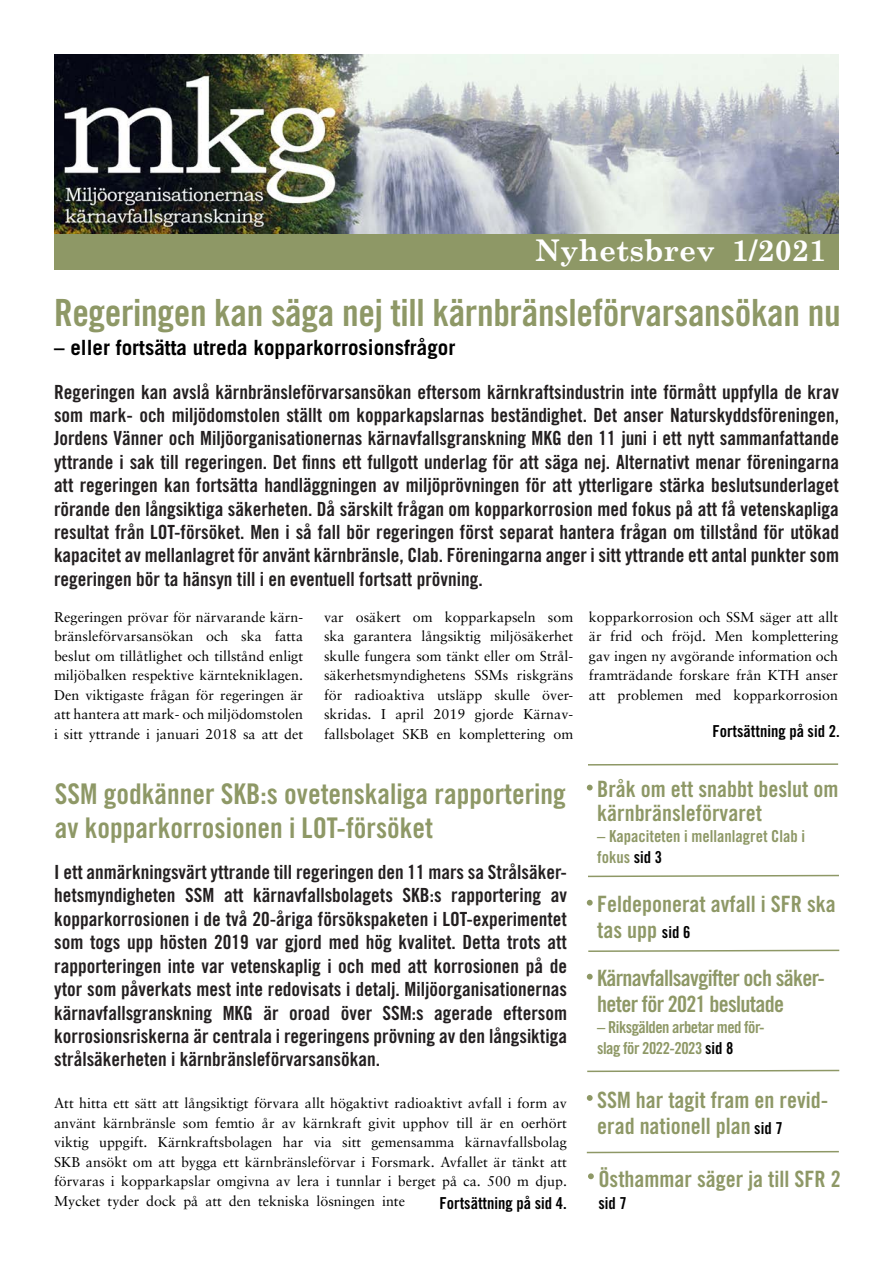
<style>
.page{position:relative;width:893px;height:1263px;background:#fff}
.page>*{position:absolute;margin:0;border:0;box-sizing:border-box;transform-origin:0 0}
.t1{font:37.5px "Trade Gothic Bold Cond Twenty";letter-spacing:-.01em;color:#8e9866}
.t2{font:700 30px "Century Schoolbook";color:#fff}
.t3{font:28.5px "Trade Gothic Bold Cond Twenty";color:#8e9866}
.t4{font:22.5px/24px "Trade Gothic Bold Cond Twenty";color:#8e9866}
.t5{font:22.5px "Trade Gothic Bold Cond Twenty";letter-spacing:-.03em;color:#8e9866}
.t6{font:700 21px "Trade Gothic";color:#000}
.t7{font:19.5px/23.4px "Trade Gothic Bold Cond Twenty";color:#231f20;text-align:justify}
.t8{font:16.5px "Trade Gothic Bold Cond Twenty";letter-spacing:-.03em;color:#8e9866}
.t9{font:16.5px "Trade Gothic Bold Cond Twenty";color:#000}
.t10{font:16.5px/21px "Trade Gothic Bold Cond Twenty";color:#8e9866}
.t11{font:14.25px/19.5px "Sabon LT Pro";color:#000;text-align:justify}
.s1{color:#000}
.s2{font-size:16.5px;color:#000}
</style>
<div class="page">
<img style="left:54px;top:54px;width:785px;height:180px">
<div style="left:54px;top:234px;width:785px;height:35px;background:#8e9866"></div>
<svg style="left:588px;top:763px;width:251px;height:3px"></svg>
<svg style="left:587px;top:785px;width:6px;height:5px"></svg>
<svg style="left:587px;top:900px;width:6px;height:6px"></svg>
<svg style="left:587px;top:974px;width:6px;height:5px"></svg>
<svg style="left:587px;top:1095px;width:6px;height:6px"></svg>
<svg style="left:588px;top:874px;width:251px;height:4px"></svg>
<svg style="left:588px;top:1173px;width:6px;height:6px"></svg>
<svg style="left:588px;top:949px;width:252px;height:3px"></svg>
<svg style="left:587px;top:1069px;width:253px;height:4px"></svg>
<svg style="left:586px;top:1150px;width:253px;height:4px"></svg>
<p class="t2" style="left:535px;top:232px;width:293px">Nyhetsbrev 1/2021</p>
<p class="t1" style="left:54px;top:290px;width:788px">Regeringen kan säga nej till kärnbränsleförvarsansökan nu</p>
<p class="t6" style="left:54px;top:335px;width:403px">– eller fortsätta utreda kopparkorrosionsfrågor</p>
<p class="t7" style="left:54px;top:380px;width:786px">Regeringen kan avslå kärnbränsleförvarsansökan eftersom kärnkraftsindustrin inte förmått uppfylla de krav som mark- och miljödomstolen ställt om kopparkapslarnas beständighet. Det anser Naturskyddsföreningen, Jordens Vänner och Miljöorganisationernas kärnavfallsgranskning MKG den 11 juni i ett nytt sammanfattande yttrande i sak till regeringen. Det finns ett fullgott underlag för att säga nej. Alternativt menar föreningarna att regeringen kan fortsätta handläggningen av miljöprövningen för att ytterligare stärka beslutsunderlaget rörande den långsiktiga säkerheten. Då särskilt frågan om kopparkorrosion med fokus på att få vetenskapliga resultat från LOT-försöket. Men i så fall bör regeringen först separat hantera frågan om tillstånd för utökad kapacitet av mellanlagret för använt kärnbränsle, Clab. Föreningarna anger i sitt yttrande ett antal punkter som regeringen bör ta hänsyn till i en eventuell fortsatt prövning.</p>
<p class="t11" style="left:54px;top:607px;width:251px">Regeringen prövar för närvarande kärn&shy;bränsleförvarsansökan och ska fatta beslut om tillåtlighet och tillstånd enligt miljöbalken respektive kärntekniklagen.<br>Den viktigaste frågan för regeringen är att hantera att mark- och miljödomstolen i sitt yttrande i januari 2018 sa att det</p>
<p class="t11" style="left:324px;top:607px;width:251px">var osäkert om kopparkapseln som ska garantera långsiktig miljösäkerhet skulle fungera som tänkt eller om Strål&shy;säkerhetsmyndighetens SSMs riskgräns för radioaktiva utsläpp skulle över&shy;skridas. I april 2019 gjorde Kärnav&shy;fallsbolaget SKB en komplettering om</p>
<p class="t11" style="left:589px;top:607px;width:251px">kopparkorrosion och SSM säger att allt är frid och fröjd. Men komplettering gav ingen ny avgörande information och framträdande forskare från KTH anser att problemen med kopparkorrosion</p>
<p class="t9" style="left:712px;top:721px;width:129px">Fortsättning på sid 2.</p>
<p class="t4" style="left:597px;top:777px;width:243px">Bråk om ett snabbt beslut om kärnbränsleförvaret</p>
<p class="t10" style="left:597px;top:825px;width:209px">– Kapaciteten i mellanlagret Clab i fokus <span class="s1">sid 3</span></p>
<p class="t4" style="left:597px;top:892px;width:240px">Feldeponerat avfall i SFR ska</p>
<p class="t4" style="left:597px;top:917px;width:95px">tas upp <span class="s2">sid 6</span></p>
<p class="t5" style="left:597px;top:964px;width:229px">Kärnavfallsavgifter och säker-</p>
<p class="t5" style="left:597px;top:990px;width:188px">heter för 2021 beslutade</p>
<p class="t8" style="left:597px;top:1017px;width:169px">– Riksgälden arbetar med för-</p>
<p class="t8" style="left:597px;top:1038px;width:138px">slag för 2022-2023 <span class="s1">sid 8</span></p>
<p class="t4" style="left:597px;top:1088px;width:233px">SSM har tagit fram en revid-</p>
<p class="t4" style="left:597px;top:1114px;width:187px">erad nationell plan <span class="s2">sid 7</span></p>
<p class="t4" style="left:598px;top:1167px;width:244px">Östhammar säger ja till SFR 2</p>
<p class="t9" style="left:598px;top:1193px;width:30px">sid 7</p>
<p class="t3" style="left:55px;top:776px;width:512px">SSM godkänner SKB:s ovetenskaliga rapportering</p>
<p class="t3" style="left:55px;top:811px;width:380px">av kopparkorrosionen i LOT-försöket</p>
<p class="t7" style="left:54px;top:860px;width:514px">I ett anmärkningsvärt yttrande till regeringen den 11 mars sa Strålsäker&shy;hetsmyndigheten SSM att kärnavfallsbolagets SKB:s rapportering av kopparkorrosionen i de två 20-åriga försökspaketen i LOT-experimentet som togs upp hösten 2019 var gjord med hög kvalitet. Detta trots att rapporteringen inte var vetenskaplig i och med att korrosionen på de ytor som påverkats mest inte redovisats i detalj. Miljöorganisationernas kärnavfallsgranskning MKG är oroad över SSM:s agerade eftersom korrosionsriskerna är centrala i regeringens prövning av den långsiktiga strålsäkerheten i kärnbränsleförvarsansökan.</p>
<p class="t11" style="left:54px;top:1093px;width:515px">Att hitta ett sätt att långsiktigt förvara allt högaktivt radioaktivt avfall i form av använt kärnbränsle som femtio år av kärnkraft givit upphov till är en oerhört viktig uppgift. Kärnkraftsbolagen har via sitt gemensamma kärnavfallsbolag SKB ansökt om att bygga ett kärnbränsleförvar i Forsmark. Avfallet är tänkt att förvaras i kopparkapslar omgivna av lera i tunnlar i berget på ca. 500 m djup.<br>Mycket tyder dock på att den tekniska lösningen inte</p>
<p class="t9" style="left:439px;top:1193px;width:129px">Fortsättning på sid 4.</p>
</div>
